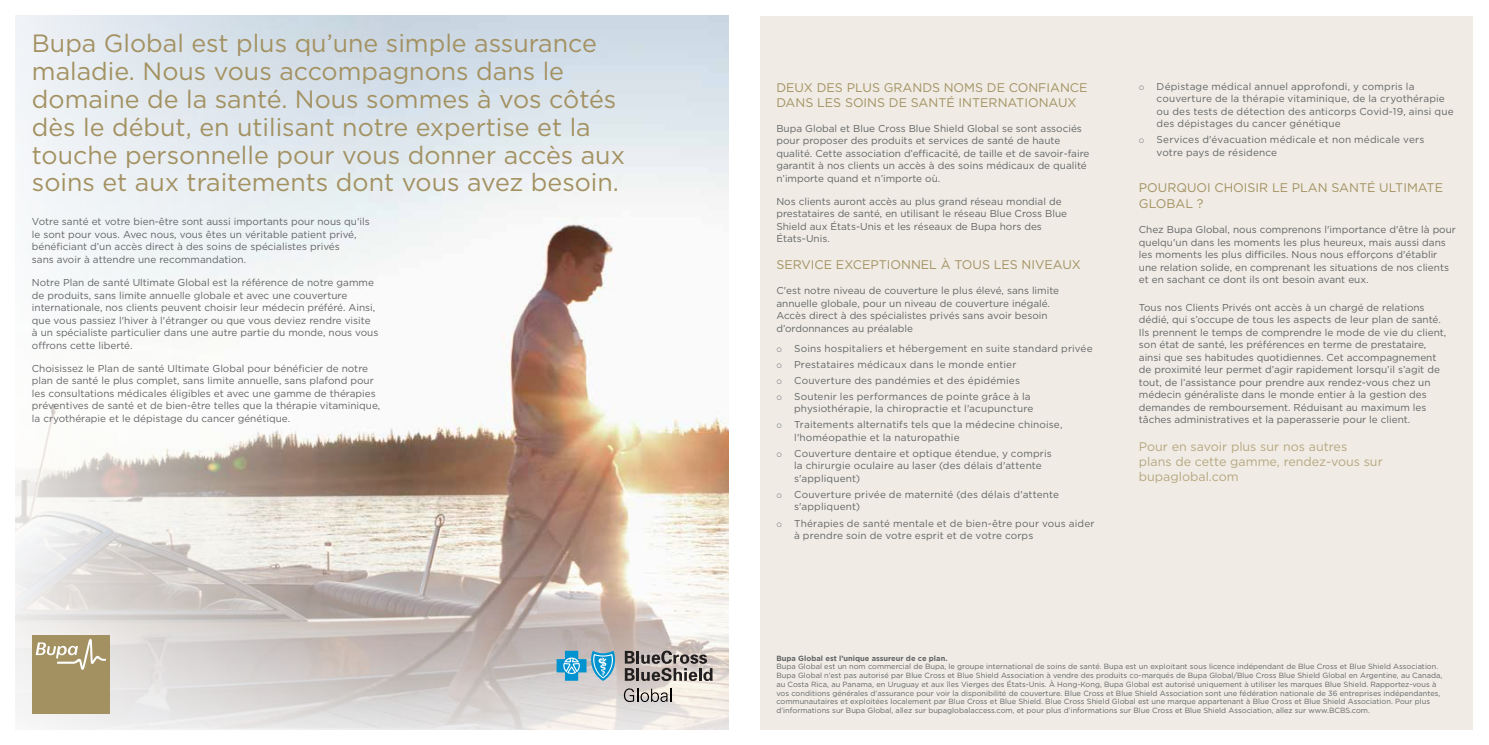
<style>
.page{position:relative;width:1489px;height:745px;background:#fff}
.page>*{position:absolute;margin:0;border:0;box-sizing:border-box;transform-origin:0 0}
.t1{font:25px/27.9px "Gotham";color:#a39161}
.t2{font:12.5px/15px "Gotham";color:#a39161}
.t3{font:12.5px/15px "Gotham";color:#b6a780}
.t4{font:10px/12.5px "Gotham";color:#636466}
.t5{font:7.5px/8.8px "Gotham";color:#636466}
.t6{font:700 7.5px "Gotham";color:#636466}
.s1{color:#797c82}
</style>
<div class="page">
<img style="left:401px;top:16px;width:327px;height:453px">
<div style="left:760px;top:16px;width:712px;height:712px;background:#f0ece5"></div>
<svg style="left:15px;top:15px;width:386px;height:454px"></svg>
<svg style="left:15px;top:469px;width:714px;height:261px;background:#d4cbc4"></svg>
<div style="left:32px;top:634px;width:78px;height:78px;background:#a39161"></div>
<svg style="left:36px;top:638px;width:70px;height:31px"></svg>
<svg style="left:624px;top:688px;width:47px;height:13px"></svg>
<svg style="left:624px;top:650px;width:88px;height:30px;background:#938b88"></svg>
<svg style="left:556px;top:650px;width:59px;height:30px;background:#6ab2d1"></svg>
<p class="t1" style="left:32px;top:29px;width:594px">Bupa Global est plus qu’une simple assurance maladie. Nous vous accompagnons dans le domaine de la santé. Nous sommes à vos côtés dès le début, en utilisant notre expertise et la touche personnelle pour vous donner accès aux soins et aux traitements dont vous avez besoin.</p>
<p class="t4" style="left:32px;top:215px;width:339px">Votre santé et votre bien-être sont aussi importants pour nous qu'ils le sont pour vous. Avec nous, vous êtes un véritable patient privé, bénéficiant d’un accès direct à des soins de spécialistes privés<br>sans avoir à attendre une recommandation.</p>
<p class="t4" style="left:32px;top:276px;width:348px">Notre Plan de santé Ultimate Global est la référence de notre gamme de produits, sans limite annuelle globale et avec une couverture internationale, nos clients peuvent choisir leur médecin préféré. Ainsi, que vous passiez l'hiver à l'étranger ou que vous deviez rendre visite à un spécialiste particulier dans une autre partie du monde, nous vous offrons cette liberté.</p>
<p class="t4" style="left:32px;top:361px;width:350px">Choisissez le Plan de santé Ultimate Global pour bénéficier de notre plan de santé le plus complet, sans limite annuelle, sans plafond pour les consultations médicales éligibles et avec une gamme de thérapies préventives de santé et de bien-être telles que la thérapie vitaminique, la cryothérapie et le dépistage du cancer génétique.</p>
<p class="t2" style="left:776px;top:79px;width:312px">DEUX DES PLUS GRANDS NOMS DE CONFIANCE<br>DANS LES SOINS DE SANTÉ INTERNATIONAUX</p>
<p class="t4" style="left:776px;top:121px;width:314px">Bupa Global et Blue Cross Blue Shield Global se sont associés pour proposer des produits et services de santé de haute qualité. Cette association d’efficacité, de taille et de savoir-faire garantit à nos clients un accès à des soins médicaux de qualité n’importe quand et n’importe où.</p>
<p class="t4" style="left:776px;top:195px;width:292px">Nos clients auront accès au plus grand réseau mondial de prestataires de santé, en utilisant le réseau Blue Cross Blue Shield aux États-Unis et les réseaux de Bupa hors des États-Unis.</p>
<p class="t2" style="left:776px;top:257px;width:306px">SERVICE EXCEPTIONNEL À TOUS LES NIVEAUX</p>
<p class="t4" style="left:776px;top:284px;width:284px">C'est notre niveau de couverture le plus élevé, sans limite annuelle globale, pour un niveau de couverture inégalé.<br>Accès direct à des spécialistes privés sans avoir besoin d’ordonnances au préalable</p>
<p class="t4" style="left:776px;top:341px;width:318px"><span class="s1">○</span> Soins hospitaliers et hébergement en suite standard privée</p>
<p class="t4" style="left:776px;top:357px;width:241px"><span class="s1">○</span> Prestataires médicaux dans le monde entier</p>
<p class="t4" style="left:776px;top:373px;width:245px"><span class="s1">○</span> Couverture des pandémies et des épidémies</p>
<p class="t4" style="left:776px;top:389px;width:258px;text-align:right"><span class="s1">○</span> Soutenir les performances de pointe grâce à la physiothérapie, la chiropractie et l'acupuncture</p>
<p class="t4" style="left:794px;top:418px;width:270px;text-indent:-18px"><span class="s1">○</span> Traitements alternatifs tels que la médecine chinoise, l'homéopathie et la naturopathie</p>
<p class="t4" style="left:794px;top:446px;width:259px;text-indent:-18px"><span class="s1">○</span> Couverture dentaire et optique étendue, y compris la chirurgie oculaire au laser (des délais d'attente s'appliquent)</p>
<p class="t4" style="left:794px;top:487px;width:266px;text-indent:-18px"><span class="s1">○</span> Couverture privée de maternité (des délais d'attente s'appliquent)</p>
<p class="t4" style="left:794px;top:516px;width:302px;text-indent:-18px"><span class="s1">○</span> Thérapies de santé mentale et de bien-être pour vous aider à prendre soin de votre esprit et de votre corps</p>
<p class="t4" style="left:1156px;top:79px;width:298px;text-indent:-18px"><span class="s1">○</span> Dépistage médical annuel approfondi, y compris la couverture de la thérapie vitaminique, de la cryothérapie ou des tests de détection des anticorps Covid-19, ainsi que des dépistages du cancer génétique</p>
<p class="t4" style="left:1156px;top:133px;width:269px;text-indent:-18px"><span class="s1">○</span> Services d'évacuation médicale et non médicale vers votre pays de résidence</p>
<p class="t2" style="left:1138px;top:179px;width:306px;line-height:16.2px">POURQUOI CHOISIR LE PLAN SANTÉ ULTIMATE<br>GLOBAL ?</p>
<p class="t4" style="left:1138px;top:223px;width:318px">Chez Bupa Global, nous comprenons l'importance d'être là pour quelqu'un dans les moments les plus heureux, mais aussi dans les moments les plus difficiles. Nous nous efforçons d'établir une relation solide, en comprenant les situations de nos clients et en sachant ce dont ils ont besoin avant eux.</p>
<p class="t4" style="left:1138px;top:300px;width:309px">Tous nos Clients Privés ont accès à un chargé de relations dédié, qui s’occupe de tous les aspects de leur plan de santé.<br>Ils prennent le temps de comprendre le mode de vie du client, son état de santé, les préférences en terme de prestataire, ainsi que ses habitudes quotidiennes. Cet accompagnement de proximité leur permet d’agir rapidement lorsqu’il s’agit de tout, de l’assistance pour prendre aux rendez-vous chez un médecin généraliste dans le monde entier à la gestion des demandes de remboursement. Réduisant au maximum les tâches administratives et la paperasserie pour le client.</p>
<p class="t3" style="left:1138px;top:438px;width:245px">Pour en savoir plus sur nos autres plans de cette gamme, rendez-vous sur bupaglobal.com</p>
<p class="t6" style="left:776px;top:652px;width:172px">Bupa Global est l’unique assureur de ce plan.</p>
<p class="t5" style="left:776px;top:661px;width:667px">Bupa Global est un nom commercial de Bupa, le groupe international de soins de santé. Bupa est un exploitant sous licence indépendant de Blue Cross et Blue Shield Association.<br>Bupa Global n’est pas autorisé par Blue Cross et Blue Shield Association à vendre des produits co-marqués de Bupa Global/Blue Cross Blue Shield Global en Argentine, au Canada, au Costa Rica, au Panama, en Uruguay et aux îles Vierges des États-Unis. À Hong-Kong, Bupa Global est autorisé uniquement à utiliser les marques Blue Shield. Rapportez-vous à vos conditions générales d'assurance pour voir la disponibilité de couverture. Blue Cross et Blue Shield Association sont une fédération nationale de 36 entreprises indépendantes, communautaires et exploitées localement par Blue Cross et Blue Shield. Blue Cross Shield Global est une marque appartenant à Blue Cross et Blue Shield Association. Pour plus d’informations sur Bupa Global, allez sur bupaglobalaccess.com, et pour plus d’informations sur Blue Cross et Blue Shield Association, allez sur www.BCBS.com.</p>
</div>
